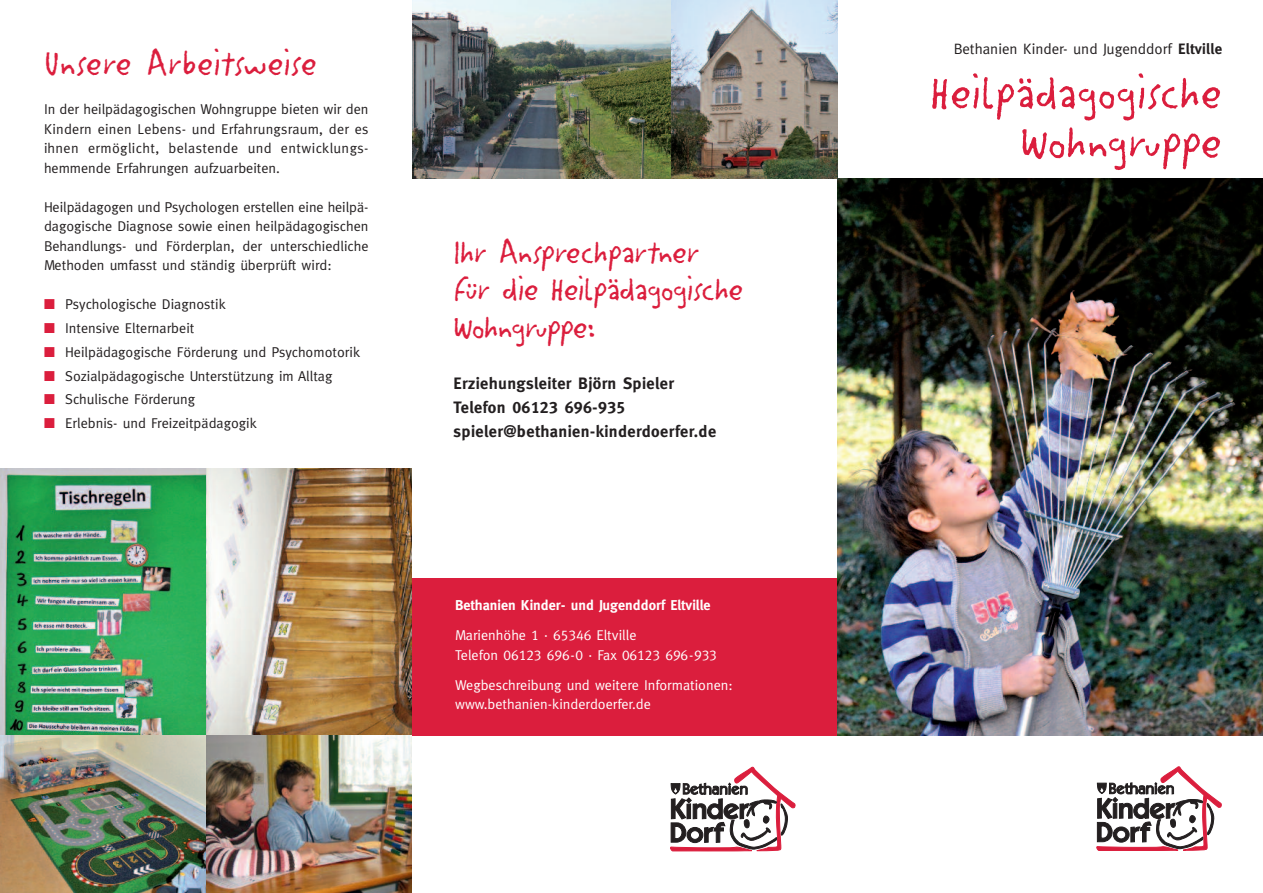
<style>
.page{position:relative;width:1263px;height:893px;background:#fff}
.page>*{position:absolute;margin:0;border:0;box-sizing:border-box;transform-origin:0 0}
.t1{font:51.45px/49.5px "Litterbox ICG";color:#db1e3d;text-align:right}
.t2{font:39px "Litterbox ICG";color:#db1e3d}
.t3{font:36px/37.5px "Litterbox ICG";letter-spacing:-.02em;color:#db1e3d}
.t4{font:700 16.5px "Meta";letter-spacing:.02em;color:#231f20}
.t5{font:16.5px "Meta Bold Caps";letter-spacing:.02em;color:#231f20}
.t6{font:15px "Meta";color:#231f20}
.t7{font:14.25px/19.5px "Meta";color:#231f20;text-align:justify}
.t8{font:14.25px/19.5px "Meta";color:#fff}
.t9{font:700 14.25px/30px "Meta";color:#fff}
.t10{font:14.25px "Meta Caps";color:#fff}
.s1{color:#db1e3d}
.s2{font-family:"Meta";font-weight:700}
.s3{font-weight:400}
.s4{font-family:"Meta Caps";font-weight:400}
.s5{font-family:"Meta"}
.s6{font-weight:700}
</style>
<div class="page">
<div style="left:411px;top:578px;width:427px;height:158px;background:#db1e3d"></div>
<img style="left:412px;top:0;width:260px;height:179px">
<svg style="left:1096px;top:767px;width:125px;height:84px"></svg>
<svg style="left:670px;top:767px;width:125px;height:84px"></svg>
<img style="left:672px;top:0;width:166px;height:179px">
<img style="left:838px;top:179px;width:425px;height:557px">
<img style="left:0;top:469px;width:411px;height:424px">
<h2 class="t2" style="left:44px;top:52px;width:275px">Unsere Arbeitsweise</h2>
<p class="t7" style="left:44px;top:100px;width:326px">In der heilpädagogischen Wohngruppe bieten wir den Kindern einen Lebens- und Erfahrungsraum, der es ihnen ermöglicht, belastende und entwicklungs&shy;hemmende Erfahrungen aufzuarbeiten.</p>
<p class="t7" style="left:44px;top:197px;width:326px">Heilpädagogen und Psychologen erstellen eine heilpä&shy;dagogische Diagnose sowie einen heilpädagogischen Behandlungs- und Förderplan, der unterschiedliche Methoden umfasst und ständig überprüft wird:</p>
<p class="t7" style="left:44px;top:295px;width:183px"><span class="s1">■</span> Psychologische Diagnostik</p>
<p class="t7" style="left:44px;top:318px;width:152px"><span class="s1">■</span> Intensive Elternarbeit</p>
<p class="t7" style="left:44px;top:342px;width:318px"><span class="s1">■</span> Heilpädagogische Förderung und Psychomotorik</p>
<p class="t7" style="left:44px;top:366px;width:290px"><span class="s1">■</span> Sozialpädagogische Unterstützung im Alltag</p>
<p class="t7" style="left:44px;top:390px;width:153px"><span class="s1">■</span> Schulische Förderung</p>
<p class="t7" style="left:44px;top:413px;width:214px"><span class="s1">■</span> Erlebnis- und Freizeitpädagogik</p>
<h3 class="t3" style="left:453px;top:236px;width:292px">Ihr Ansprechpartner für die Heilpädagogische<br>Wohngruppe:</h3>
<p class="t4" style="left:453px;top:373px;width:222px">Erziehungsleiter Björn Spieler</p>
<p class="t5" style="left:453px;top:397px;width:173px"><span class="s2">Telefon</span> 06123 696-935</p>
<p class="t4" style="left:453px;top:421px;width:264px">spieler@bethanien-kinderdoerfer.de</p>
<p class="t9" style="left:455px;top:590px;width:257px">Bethanien Kinder- und Jugenddorf Eltville<br><span class="s3">Marienhöhe</span> <span class="s4">1 · 65346</span> <span class="s3">Eltville</span></p>
<p class="t10" style="left:455px;top:646px;width:263px"><span class="s5">Telefon</span> 06123 696-0 <span class="s5">· Fax</span> 06123 696-933</p>
<p class="t8" style="left:455px;top:675px;width:279px">Wegbeschreibung und weitere Informationen: www.bethanien-kinderdoerfer.de</p>
<p class="t6" style="left:954px;top:40px;width:270px">Bethanien Kinder- und Jugenddorf <span class="s6">Eltville</span></p>
<h1 class="t1" style="left:930px;top:72px;width:294px">Heilpädagogische<br>Wohngruppe</h1>
</div>
